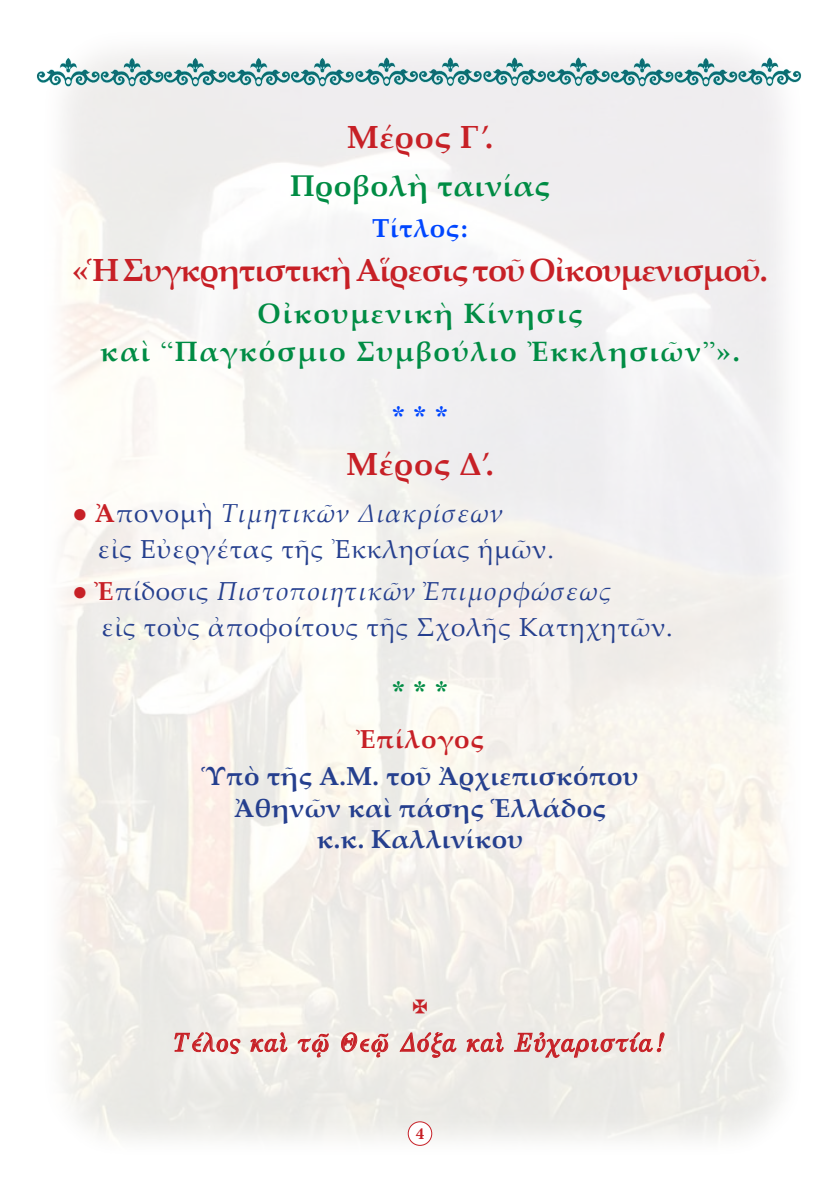
<style>
.page{position:relative;width:840px;height:1191px;background:#fff}
.page>*{position:absolute;margin:0;border:0;box-sizing:border-box;transform-origin:0 0}
.t1{font:700 32px "Palatino Linotype";letter-spacing:-.03em;color:#c72026}
.t2{font:700 30px "Palatino Linotype";letter-spacing:.02em;color:#008c44}
.t3{font:700 28px "Palatino Linotype";letter-spacing:.06em;color:#008c44}
.t4{font:28px "CTOS New Times Bold Test 1";color:#0046ff}
.t5{font:28px "CTOS New Times Bold Test 1";color:#008c44}
.t6{font:26px "Palatino Linotype";letter-spacing:.03em;color:#253f8e}
.t7{font:italic 26px "Palatino Linotype";letter-spacing:.03em;color:#253f8e}
.t8{font:700 26px "Palatino Linotype";letter-spacing:.01em;color:#253f8e}
.t9{font:26px "GFS Olga";letter-spacing:.05em;color:#c72026}
.t10{font:700 26px "Palatino Linotype";letter-spacing:.03em;color:#c72026}
.t11{font:700 26px "Palatino Linotype";letter-spacing:.02em;color:#0046ff}
.t12{font:26px "BYZIMAK";color:#c72026}
.t13{font:700 17px "Minion Pro";color:#c72026}
.s1{font-weight:400}
.s2{font-family:"Times New Roman";font-weight:400}
.s3{font-style:normal;color:#c72026}
.s4{font-weight:700;font-style:normal;color:#c72026}
.s5{font-style:normal}
</style>
<div class="page">
<img style="left:60px;top:51px;width:726px;height:1095px">
<img style="left:36px;top:56px;width:766px;height:32px">
<svg style="left:174px;top:1032px;width:66px;height:24px;background:#e6bfbd"></svg>
<svg style="left:250px;top:1032px;width:38px;height:20px"></svg>
<svg style="left:297px;top:1033px;width:32px;height:24px"></svg>
<svg style="left:340px;top:1032px;width:48px;height:25px"></svg>
<svg style="left:399px;top:1032px;width:57px;height:26px"></svg>
<svg style="left:466px;top:1032px;width:38px;height:20px"></svg>
<svg style="left:513px;top:1025px;width:151px;height:37px;background:#e7cdca"></svg>
<div style="left:408px;top:1121px;width:23px;height:24px;background:#fff;border-radius:50%"></div>
<div style="left:407px;top:1121px;width:25px;height:24px;border:1px solid #c72026;border-radius:50%"></div>
<p class="t1" style="left:346px;top:115px;width:148px">Μέρος Γ<span class="s1">’</span>.</p>
<p class="t2" style="left:290px;top:164px;width:261px">Προβολὴ ταινίας</p>
<p class="t11" style="left:372px;top:210px;width:97px">Τίτλος:</p>
<p class="t1" style="left:72px;top:247px;width:697px">«Ἡ Συγκρητιστικὴ Αἵρεσις τοῦ Οἰκουμενισμοῦ.</p>
<p class="t3" style="left:257px;top:293px;width:326px">Οἰκουμενικὴ Κίνησις</p>
<p class="t3" style="left:100px;top:331px;width:640px">καὶ <span class="s2">“</span>Παγκόσμιο Συμβούλιο Ἐκκλησιῶν<span class="s2">”</span>».</p>
<p class="t4" style="left:391px;top:400px;width:59px">* * *</p>
<p class="t1" style="left:346px;top:441px;width:149px">Μέρος Δ<span class="s1">’</span>.</p>
<p class="t7" style="left:72px;top:495px;width:432px"><span class="s3">●</span> <span class="s4">Ἀ</span><span class="s5">πονομὴ</span> Τιμητικῶν Διακρίσεων</p>
<p class="t6" style="left:97px;top:531px;width:457px">εἰς Εὐεργέτας τῆς Ἐκκλησίας ἡμῶν.</p>
<p class="t7" style="left:72px;top:573px;width:541px"><span class="s3">●</span> <span class="s4">Ἐ</span><span class="s5">πίδοσις</span> Πιστοποιητικῶν Ἐπιμορφώσεως</p>
<p class="t6" style="left:101px;top:609px;width:572px">εἰς τοὺς ἀποφοίτους τῆς Σχολῆς Κατηχητῶν.</p>
<p class="t5" style="left:391px;top:675px;width:59px">* * *</p>
<p class="t10" style="left:356px;top:721px;width:129px">Ἐπίλογος</p>
<p class="t8" style="left:201px;top:758px;width:438px">Ὑπὸ τῆς Α.Μ. τοῦ Ἀρχιεπισκόπου</p>
<p class="t8" style="left:234px;top:789px;width:373px">Ἀθηνῶν καὶ πάσης Ἑλλάδος</p>
<p class="t8" style="left:316px;top:820px;width:208px">κ.κ. Καλλινίκου</p>
<p class="t12" style="left:412px;top:990px;width:16px">#</p>
<p class="t9" style="left:174px;top:1030px;width:492px">Τέλος καὶ τῷ Θεῷ Δόξα καὶ Εὐχαριστία!</p>
<p class="t13" style="left:415px;top:1122px;width:10px">4</p>
</div>
